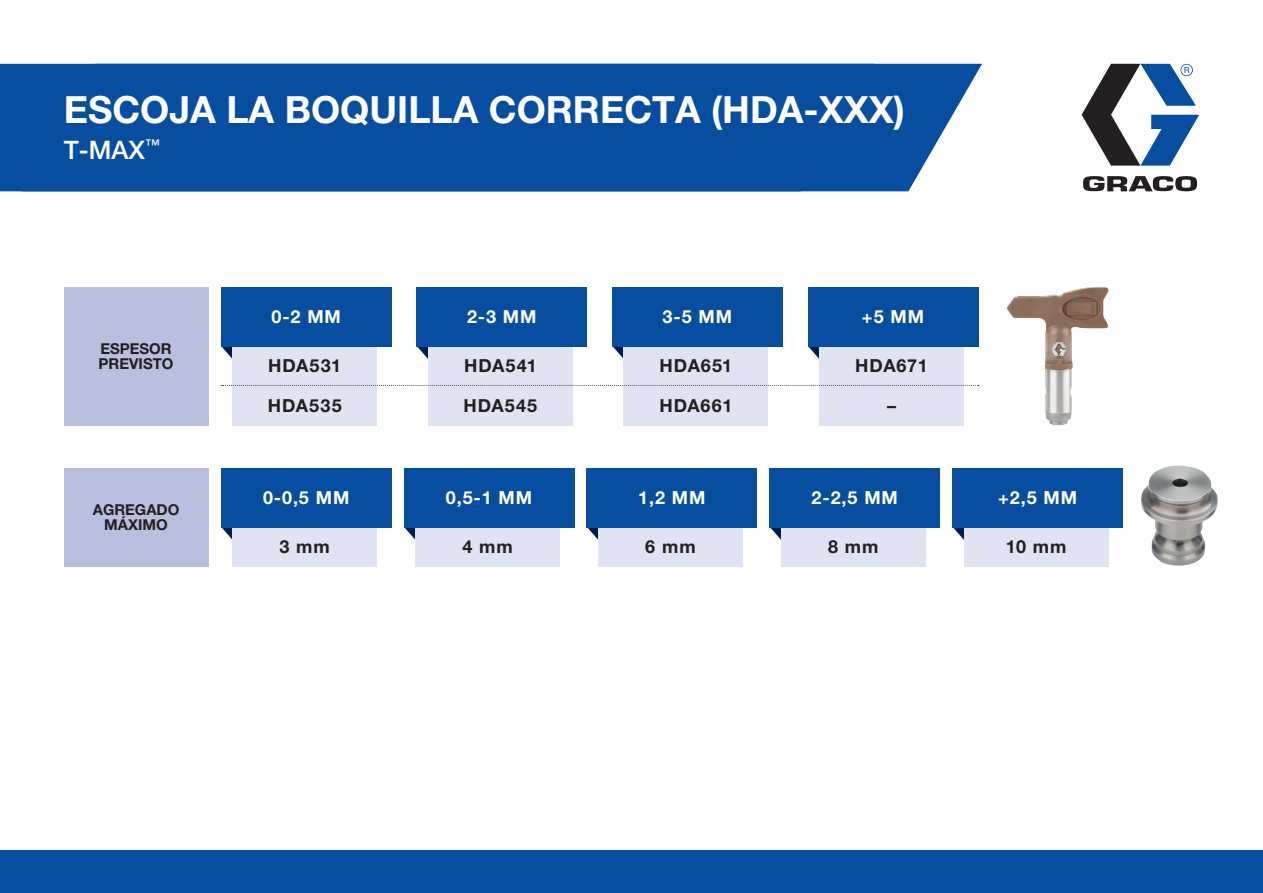
<style>
.page{position:relative;width:1263px;height:893px;background:#fff}
.page>*{position:absolute;margin:0;border:0;box-sizing:border-box;transform-origin:0 0}
.t1{font:700 37.5px "Helvetica Neue LTW1 G";color:#fff}
.t2{font:500 25.5px "Helvetica Neue LTW1 G";color:#fff}
.numbers{font:700 18px "Helvetica Neue LTW1 G";letter-spacing:.055em;color:#231f20}
.t3{font:700 18px "Helvetica Neue LTW1 G";letter-spacing:.05em;color:#fff}
.t4{font:700 15px/15px "Helvetica Neue LTW1 G";color:#231f20}
</style>
<div class="page">
<div style="left:64px;top:287px;width:144px;height:138px;background:#b9c0df"></div>
<div style="left:64px;top:468px;width:144px;height:99px;background:#b9c0df"></div>
<svg style="left:1081px;top:63px;width:118px;height:103px"></svg>
<svg style="left:1083px;top:176px;width:114px;height:16px"></svg>
<div style="left:0;top:64px;width:22px;height:127px;background:#084ea0"></div>
<svg style="left:221px;top:527px;width:11px;height:12px"></svg>
<svg style="left:404px;top:527px;width:11px;height:13px"></svg>
<svg style="left:587px;top:527px;width:11px;height:13px"></svg>
<svg style="left:770px;top:527px;width:11px;height:13px"></svg>
<svg style="left:952px;top:527px;width:12px;height:13px"></svg>
<svg style="left:222px;top:347px;width:10px;height:12px"></svg>
<div style="left:415px;top:514px;width:145px;height:53px;background:#e0e3f1"></div>
<div style="left:781px;top:514px;width:144px;height:53px;background:#e0e3f1"></div>
<div style="left:598px;top:514px;width:145px;height:53px;background:#e0e3f1"></div>
<div style="left:964px;top:514px;width:144px;height:53px;background:#e0e3f1"></div>
<div style="left:232px;top:514px;width:145px;height:53px;background:#e0e3f1"></div>
<div style="left:221px;top:468px;width:170px;height:59px;background:#084ea0"></div>
<div style="left:404px;top:468px;width:170px;height:59px;background:#084ea0"></div>
<div style="left:587px;top:468px;width:170px;height:59px;background:#084ea0"></div>
<div style="left:770px;top:468px;width:170px;height:59px;background:#084ea0"></div>
<svg style="left:417px;top:347px;width:11px;height:12px"></svg>
<div style="left:952px;top:468px;width:171px;height:59px;background:#084ea0"></div>
<svg style="left:613px;top:347px;width:11px;height:15px"></svg>
<svg style="left:809px;top:347px;width:10px;height:12px"></svg>
<div style="left:0;top:850px;width:1263px;height:43px;background:#084ea0"></div>
<div style="left:428px;top:333px;width:145px;height:92px;background:#e0e3f1"></div>
<div style="left:624px;top:333px;width:144px;height:92px;background:#e0e3f1"></div>
<div style="left:819px;top:333px;width:145px;height:92px;background:#e0e3f1"></div>
<div style="left:232px;top:333px;width:145px;height:92px;background:#e0e3f1"></div>
<div style="left:221px;top:287px;width:170px;height:60px;background:#084ea0"></div>
<div style="left:417px;top:287px;width:170px;height:60px;background:#084ea0"></div>
<div style="left:612px;top:287px;width:170px;height:60px;background:#084ea0"></div>
<svg style="left:221px;top:385px;width:758px;height:1px"></svg>
<div style="left:808px;top:287px;width:170px;height:60px;background:#084ea0"></div>
<img style="left:1007px;top:287px;width:102px;height:138px">
<img style="left:1141px;top:466px;width:77px;height:100px">
<div style="left:22px;top:64px;width:960px;height:127px;background:#084ea0"></div>
<p class="t1" style="left:64px;top:87px;width:843px">ESCOJA LA BOQUILLA CORRECTA (HDA-XXX)</p>
<p class="t2" style="left:64px;top:134px;width:97px">T-MAX<sup>™</sup></p>
<p class="t4" style="left:99px;top:341px;width:76px">ESPESOR<br>PREVISTO</p>
<p class="t4" style="left:93px;top:502px;width:88px;text-align:center">AGREGADO<br>MÁXIMO</p>
<p class="t3" style="left:271px;top:306px;width:71px">0-2 MM</p>
<p class="t3" style="left:467px;top:306px;width:71px">2-3 MM</p>
<p class="t3" style="left:663px;top:306px;width:71px">3-5 MM</p>
<p class="t3" style="left:862px;top:306px;width:64px">+5 MM</p>
<p class="numbers" style="left:268px;top:355px;width:75px">HDA531</p>
<p class="numbers" style="left:464px;top:355px;width:74px">HDA541</p>
<p class="numbers" style="left:660px;top:355px;width:74px">HDA651</p>
<p class="numbers" style="left:855px;top:355px;width:74px">HDA671</p>
<p class="numbers" style="left:268px;top:394px;width:75px">HDA535</p>
<p class="numbers" style="left:463px;top:394px;width:75px">HDA545</p>
<p class="numbers" style="left:659px;top:394px;width:75px">HDA661</p>
<p class="numbers" style="left:887px;top:394px;width:10px">–</p>
<p class="t3" style="left:263px;top:487px;width:88px">0-0,5 MM</p>
<p class="t3" style="left:446px;top:487px;width:88px">0,5-1 MM</p>
<p class="t3" style="left:638px;top:487px;width:69px">1,2 MM</p>
<p class="t3" style="left:811px;top:487px;width:88px">2-2,5 MM</p>
<p class="t3" style="left:998px;top:487px;width:80px">+2,5 MM</p>
<p class="numbers" style="left:279px;top:535px;width:52px">3 mm</p>
<p class="numbers" style="left:462px;top:535px;width:52px">4 mm</p>
<p class="numbers" style="left:645px;top:535px;width:52px">6 mm</p>
<p class="numbers" style="left:828px;top:535px;width:52px">8 mm</p>
<p class="numbers" style="left:1006px;top:535px;width:62px">10 mm</p>
</div>
